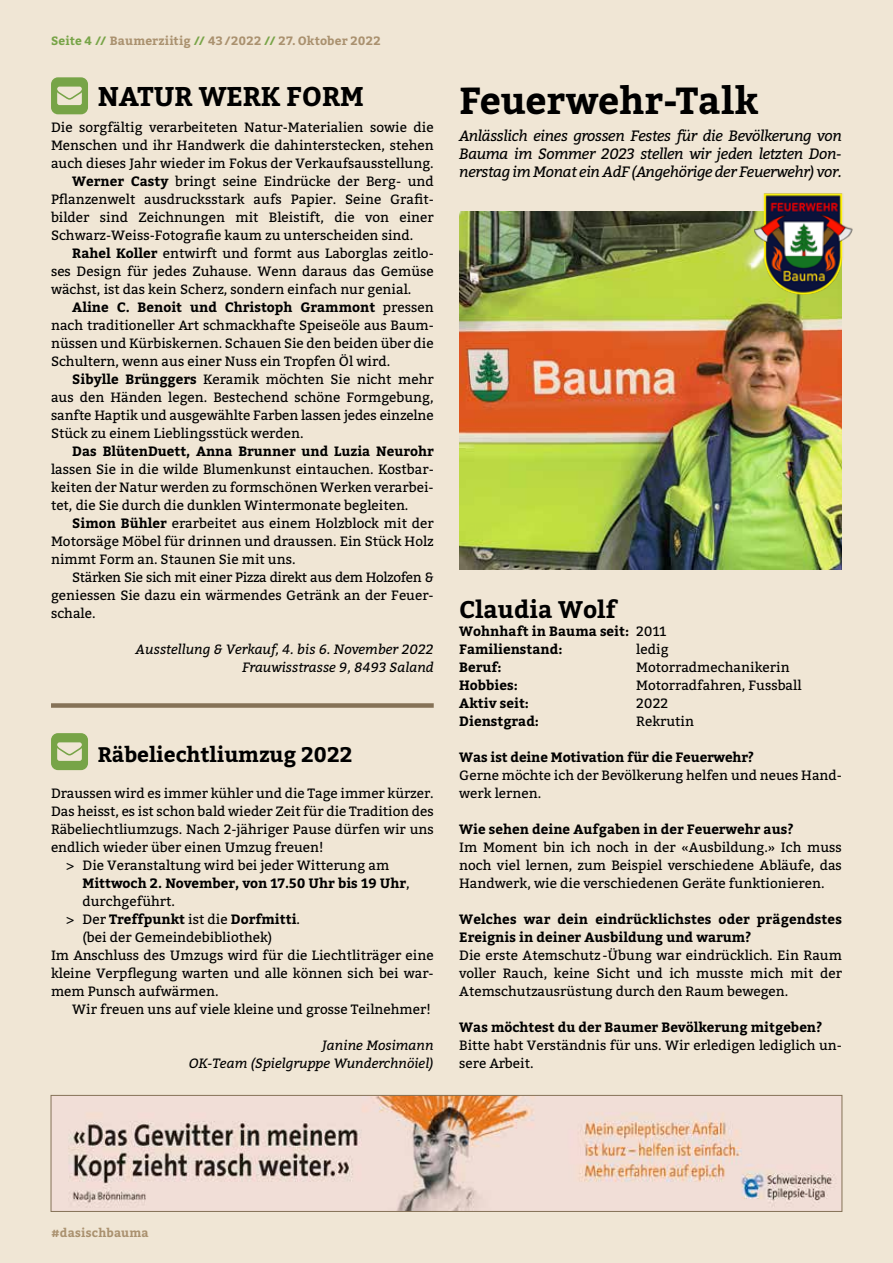
<style>
.page{position:relative;width:893px;height:1263px;background:#f0e6d5}
.page>*{position:absolute;margin:0;border:0;box-sizing:border-box;transform-origin:0 0}
.t1{font:700 37.5px "Bitter";color:#000}
.t2{font:700 27px "Bitter";letter-spacing:-.005em;color:#000}
.t3{font:700 24px "Bitter";color:#000}
.t4{font:700 21px "Bitter";letter-spacing:-.005em;color:#000}
.t5{font:italic 15px/18px "Bitter";letter-spacing:-.025em;color:#000;text-align:justify}
.t6{font:13.5px/18px "Bitter";color:#000;text-align:justify}
.t7{font:700 13.5px/18px "Bitter";color:#000}
.t8{font:italic 13.5px/18px "Bitter";color:#000;text-align:right}
.t9{font:700 12px "Bitter";letter-spacing:.015em;color:#aa916f}
.s1{color:#77a447}
.s2{font-weight:700}
.s3{font-weight:400}
</style>
<div class="page">
<div style="left:51px;top:703px;width:383px;height:5px;background:#857257"></div>
<svg style="left:51px;top:77px;width:37px;height:37px"></svg>
<svg style="left:51px;top:733px;width:37px;height:37px"></svg>
<img style="left:68px;top:1097px;width:769px;height:113px">
<div style="left:51px;top:1095px;width:791px;height:117px;border:1px solid #857257"></div>
<img style="left:459px;top:212px;width:383px;height:358px">
<img style="left:755px;top:193px;width:98px;height:102px">
<p class="t9" style="left:51px;top:31px;width:331px"><span class="s1">Seite 4 //</span> Baumerziitig <span class="s1">//</span> 43/2022 <span class="s1">//</span> 27. Oktober 2022</p>
<h2 class="t2" style="left:98px;top:76px;width:268px">NATUR WERK FORM</h2>
<p class="t6" style="left:51px;top:117px;width:384px">Die sorgfältig verarbeiteten Natur-Materialien sowie die</p>
<p class="t6" style="left:51px;top:135px;width:384px">Menschen und ihr Handwerk die dahinterstecken, stehen</p>
<p class="t6" style="left:51px;top:153px;width:384px">auch dieses Jahr wieder im Fokus der Verkaufsausstellung.</p>
<p class="t6" style="left:72px;top:171px;width:363px"><span class="s2">Werner Casty</span> bringt seine Eindrücke der Berg- und</p>
<p class="t6" style="left:51px;top:189px;width:383px">Pflanzenwelt ausdrucksstark aufs Papier. Seine Grafit-</p>
<p class="t6" style="left:51px;top:207px;width:384px">bilder sind Zeichnungen mit Bleistift, die von einer</p>
<p class="t6" style="left:51px;top:225px;width:364px">Schwarz-Weiss-Fotografie kaum zu unterscheiden sind.</p>
<p class="t6" style="left:72px;top:243px;width:363px"><span class="s2">Rahel Koller</span> entwirft und formt aus Laborglas zeitlo-</p>
<p class="t6" style="left:51px;top:261px;width:384px">ses Design für jedes Zuhause. Wenn daraus das Gemüse</p>
<p class="t6" style="left:51px;top:279px;width:362px">wächst, ist das kein Scherz, sondern einfach nur genial.</p>
<p class="t7" style="left:72px;top:298px;width:363px">Aline C. Benoit und Christoph Grammont <span class="s3">pressen</span></p>
<p class="t6" style="left:51px;top:315px;width:384px">nach traditioneller Art schmackhafte Speiseöle aus Baum-</p>
<p class="t6" style="left:51px;top:333px;width:384px">nüssen und Kürbiskernen. Schauen Sie den beiden über die</p>
<p class="t6" style="left:51px;top:351px;width:341px">Schultern, wenn aus einer Nuss ein Tropfen Öl wird.</p>
<p class="t6" style="left:72px;top:369px;width:363px"><span class="s2">Sibylle Brünggers</span> Keramik möchten Sie nicht mehr</p>
<p class="t6" style="left:51px;top:387px;width:384px">aus den Händen legen. Bestechend schöne Formgebung,</p>
<p class="t6" style="left:51px;top:405px;width:384px">sanfte Haptik und ausgewählte Farben lassen jedes einzelne</p>
<p class="t6" style="left:51px;top:423px;width:254px">Stück zu einem Lieblingsstück werden.</p>
<p class="t7" style="left:72px;top:441px;width:363px">Das BlütenDuett, Anna Brunner und Luzia Neurohr</p>
<p class="t6" style="left:51px;top:459px;width:384px">lassen Sie in die wilde Blumenkunst eintauchen. Kostbar&shy;keiten der Natur werden zu formschönen Werken verarbei&shy;tet, die Sie durch die dunklen Wintermonate begleiten.</p>
<p class="t6" style="left:51px;top:513px;width:384px;text-indent:21px"><span class="s2">Simon Bühler</span> erarbeitet aus einem Holzblock mit der Motorsäge Möbel für drinnen und draussen. Ein Stück Holz nimmt Form an. Staunen Sie mit uns.</p>
<p class="t6" style="left:51px;top:567px;width:384px;text-indent:21px">Stärken Sie sich mit einer Pizza direkt aus dem Holzofen &amp; geniessen Sie dazu ein wärmendes Getränk an der Feuer&shy;schale.</p>
<p class="t8" style="left:136px;top:639px;width:300px">Ausstellung &amp; Verkauf, 4. bis 6. November 2022<br>Frauwisstrasse 9, 8493 Saland</p>
<h3 class="t4" style="left:98px;top:738px;width:256px">Räbeliechtliumzug 2022</h3>
<p class="t6" style="left:51px;top:783px;width:384px">Draussen wird es immer kühler und die Tage immer kürzer.</p>
<p class="t6" style="left:51px;top:801px;width:384px">Das heisst, es ist schon bald wieder Zeit für die Tradition des</p>
<p class="t6" style="left:51px;top:819px;width:384px">Räbeliechtliumzugs. Nach 2-jähriger Pause dürfen wir uns</p>
<p class="t6" style="left:51px;top:837px;width:274px">endlich wieder über einen Umzug freuen!</p>
<p class="t6" style="left:66px;top:855px;width:325px">&gt; Die Veranstaltung wird bei jeder Witterung am</p>
<p class="t7" style="left:83px;top:874px;width:329px">Mittwoch 2. November, von 17.50 Uhr bis 19 Uhr<span class="s3">,</span></p>
<p class="t6" style="left:83px;top:891px;width:94px">durchgeführt.</p>
<p class="t7" style="left:66px;top:910px;width:236px"><span class="s3">&gt; Der</span> Treffpunkt <span class="s3">ist die</span> Dorfmitti<span class="s3">.</span></p>
<p class="t6" style="left:83px;top:927px;width:191px">(bei der Gemeindebibliothek)</p>
<p class="t6" style="left:51px;top:945px;width:384px">Im Anschluss des Umzugs wird für die Liechtliträger eine</p>
<p class="t6" style="left:51px;top:963px;width:384px">kleine Verpflegung warten und alle können sich bei war-</p>
<p class="t6" style="left:51px;top:981px;width:169px">mem Punsch aufwärmen.</p>
<p class="t6" style="left:72px;top:999px;width:360px">Wir freuen uns auf viele kleine und grosse Teilnehmer!</p>
<p class="t8" style="left:189px;top:1035px;width:247px">Janine Mosimann<br>OK-Team (Spielgruppe Wunderchnöiel)</p>
<h1 class="t1" style="left:459px;top:72px;width:301px">Feuerwehr-Talk</h1>
<p class="t5" style="left:459px;top:126px;width:384px">Anlässlich eines grossen Festes für die Bevölkerung von Bauma im Sommer 2023 stellen wir jeden letzten Don&shy;nerstag im Monat ein AdF (Angehörige der Feuerwehr) vor.</p>
<h3 class="t3" style="left:459px;top:591px;width:159px">Claudia Wolf</h3>
<p class="t7" style="left:459px;top:622px;width:209px">Wohnhaft in Bauma seit: <span class="s3">2011<br></span>Familienstand:</p>
<p class="t6" style="left:636px;top:639px;width:34px">ledig</p>
<p class="t7" style="left:459px;top:658px;width:44px">Beruf:</p>
<p class="t6" style="left:636px;top:657px;width:155px">Motorradmechanikerin</p>
<p class="t7" style="left:459px;top:676px;width:60px">Hobbies:</p>
<p class="t6" style="left:636px;top:675px;width:167px">Motorradfahren, Fussball</p>
<p class="t7" style="left:459px;top:694px;width:71px">Aktiv seit:</p>
<p class="t6" style="left:636px;top:693px;width:33px">2022</p>
<p class="t7" style="left:459px;top:712px;width:81px">Dienstgrad:</p>
<p class="t6" style="left:636px;top:711px;width:59px">Rekrutin</p>
<p class="t7" style="left:459px;top:748px;width:296px">Was ist deine Motivation für die Feuerwehr?</p>
<p class="t6" style="left:459px;top:765px;width:384px">Gerne möchte ich der Bevölkerung helfen und neues Hand&shy;werk lernen.</p>
<p class="t7" style="left:459px;top:820px;width:336px">Wie sehen deine Aufgaben in der Feuerwehr aus?</p>
<p class="t6" style="left:459px;top:837px;width:384px">Im Moment bin ich noch in der «Ausbildung.» Ich muss noch viel lernen, zum Beispiel verschiedene Abläufe, das Handwerk, wie die verschiedenen Geräte funktionieren.</p>
<p class="t7" style="left:459px;top:910px;width:384px">Welches war dein eindrücklichstes oder prägendstes<br>Ereignis in deiner Ausbildung und warum?</p>
<p class="t6" style="left:459px;top:945px;width:384px">Die erste Atemschutz -Übung war eindrücklich. Ein Raum voller Rauch, keine Sicht und ich musste mich mit der Atemschutzausrüstung durch den Raum bewegen.</p>
<p class="t7" style="left:459px;top:1018px;width:365px">Was möchtest du der Baumer Bevölkerung mitgeben?</p>
<p class="t6" style="left:459px;top:1035px;width:384px">Bitte habt Verständnis für uns. Wir erledigen lediglich un&shy;sere Arbeit.</p>
<p class="t9" style="left:51px;top:1224px;width:99px">#dasischbauma</p>
</div>
